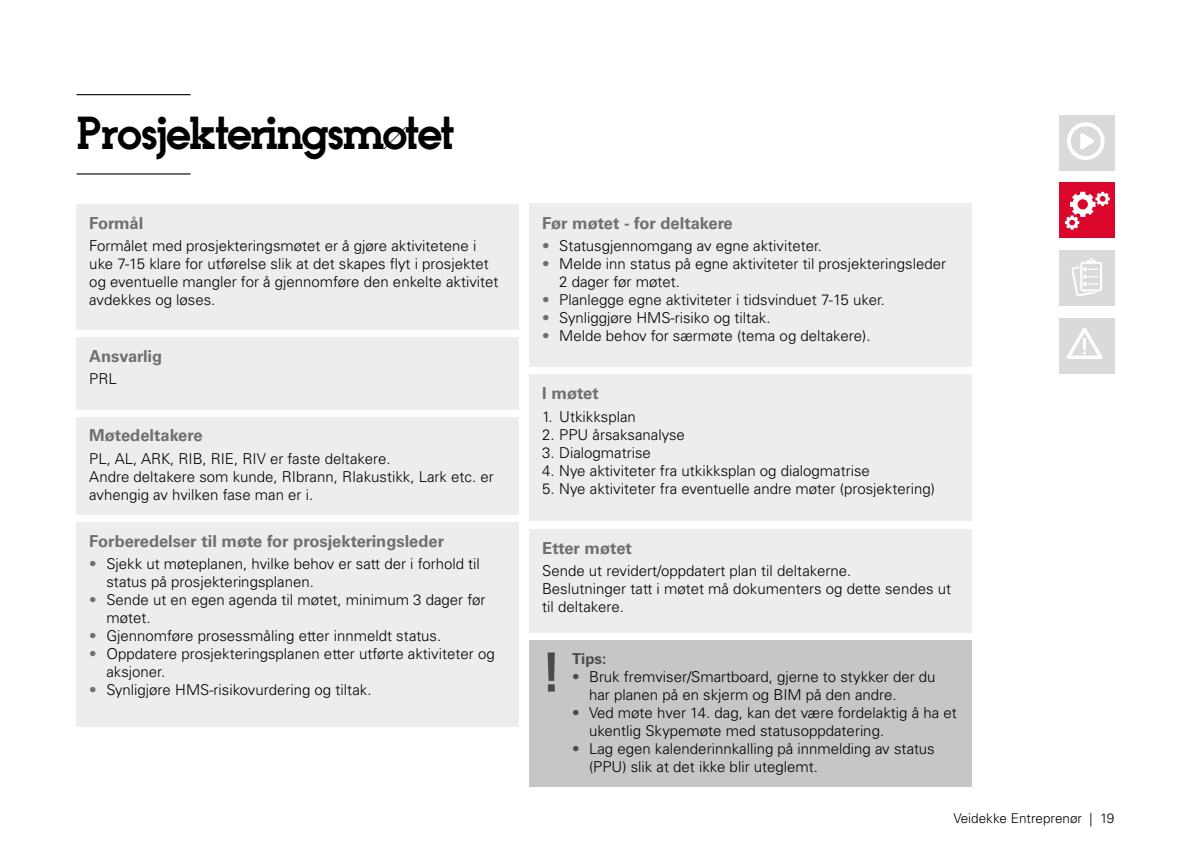
<style>
.page{position:relative;width:1191px;height:851px;background:#fff}
.page>*{position:absolute;margin:0;border:0;box-sizing:border-box;transform-origin:0 0}
.t1{font:700 54px "Univers LT Std";color:#4a4a49}
.t2{font:700 45px "Inlove Veidekke";letter-spacing:-.04em;color:#000}
.t3{font:700 16.5px "Univers LT Std";color:#706f6f}
.t4{font:300 15px/18px "Univers LT Std";color:#000}
.t5{font:700 15px "Univers LT Std";color:#4a4a49}
.t6{font:300 13.5px "Univers LT Std";color:#000}
.s1{color:#706f6f}
.s2{color:#4a4a49}
</style>
<div class="page">
<hr style="left:77px;top:94px;width:113px;height:1px;background:#000">
<hr style="left:77px;top:173px;width:113px;height:1px;background:#000">
<div style="left:1059px;top:115px;width:55px;height:55px;background:#dadada"></div>
<svg style="left:1067px;top:122px;width:37px;height:38px"></svg>
<div style="left:1059px;top:182px;width:55px;height:56px;background:#da062b"></div>
<svg style="left:1065px;top:192px;width:44px;height:38px"></svg>
<div style="left:1059px;top:318px;width:55px;height:55px;background:#dadada"></div>
<svg style="left:1066px;top:327px;width:36px;height:32px"></svg>
<div style="left:1059px;top:250px;width:55px;height:55px;background:#dadada"></div>
<svg style="left:1071px;top:258px;width:31px;height:38px"></svg>
<div style="left:77px;top:204px;width:442px;height:125px;background:#ededed"></div>
<div style="left:77px;top:337px;width:442px;height:73px;background:#ededed"></div>
<div style="left:77px;top:416px;width:442px;height:98px;background:#ededed"></div>
<div style="left:77px;top:522px;width:442px;height:204px;background:#ededed"></div>
<div style="left:529px;top:204px;width:442px;height:163px;background:#ededed"></div>
<div style="left:529px;top:374px;width:442px;height:146px;background:#ededed"></div>
<div style="left:529px;top:529px;width:442px;height:103px;background:#ededed"></div>
<div style="left:529px;top:640px;width:442px;height:146px;background:#c6c6c6"></div>
<h2 class="t2" style="left:77px;top:105px;width:379px">Prosjekteringsmøtet</h2>
<p class="t3" style="left:89px;top:213px;width:56px">Formål</p>
<p class="t4" style="left:89px;top:236px;width:411px">Formålet med prosjekteringsmøtet er å gjøre aktivitetene i uke 7-15 klare for utførelse slik at det skapes flyt i prosjektet og eventuelle mangler for å gjennomføre den enkelte aktivitet avdekkes og løses.</p>
<p class="t3" style="left:89px;top:346px;width:74px">Ansvarlig</p>
<p class="t4" style="left:89px;top:370px;width:29px">PRL</p>
<p class="t3" style="left:89px;top:426px;width:115px">Møtedeltakere</p>
<p class="t4" style="left:89px;top:449px;width:406px">PL, AL, ARK, RIB, RIE, RIV er faste deltakere.<br>Andre deltakere som kunde, RIbrann, RIakustikk, Lark etc. er avhengig av hvilken fase man er i.</p>
<p class="t3" style="left:89px;top:531px;width:356px">Forberedelser til møte for prosjekteringsleder</p>
<p class="t4" style="left:106px;top:555px;width:375px;text-indent:-17px"><span class="s1">•</span> Sjekk ut møteplanen, hvilke behov er satt der i forhold til status på prosjekteringsplanen.</p>
<p class="t4" style="left:106px;top:591px;width:381px;text-indent:-17px"><span class="s1">•</span> Sende ut en egen agenda til møtet, minimum 3 dager før møtet.</p>
<p class="t4" style="left:89px;top:627px;width:350px"><span class="s1">•</span> Gjennomføre prosessmåling etter innmeldt status.</p>
<p class="t4" style="left:106px;top:645px;width:390px;text-indent:-17px"><span class="s1">•</span> Oppdatere prosjekteringsplanen etter utførte aktiviteter og aksjoner.</p>
<p class="t4" style="left:89px;top:681px;width:281px"><span class="s1">•</span> Synligjøre HMS-risikovurdering og tiltak.</p>
<p class="t3" style="left:542px;top:213px;width:192px">Før møtet - for deltakere</p>
<p class="t4" style="left:542px;top:236px;width:278px"><span class="s1">•</span> Statusgjennomgang av egne aktiviteter.</p>
<p class="t4" style="left:559px;top:254px;width:388px;text-indent:-17px"><span class="s1">•</span> Melde inn status på egne aktiviteter til prosjekteringsleder<br>2 dager før møtet.</p>
<p class="t4" style="left:542px;top:290px;width:341px"><span class="s1">•</span> Planlegge egne aktiviteter i tidsvinduet 7-15 uker.</p>
<p class="t4" style="left:542px;top:308px;width:227px"><span class="s1">•</span> Synliggjøre HMS-risiko og tiltak.</p>
<p class="t4" style="left:542px;top:326px;width:327px"><span class="s1">•</span> Melde behov for særmøte (tema og deltakere).</p>
<p class="t3" style="left:542px;top:384px;width:58px">I møtet</p>
<p class="t4" style="left:542px;top:407px;width:95px">1. Utkikksplan</p>
<p class="t4" style="left:542px;top:425px;width:144px">2. PPU årsaksanalyse</p>
<p class="t4" style="left:542px;top:443px;width:110px">3. Dialogmatrise</p>
<p class="t4" style="left:542px;top:461px;width:329px">4. Nye aktiviteter fra utkikksplan og dialogmatrise</p>
<p class="t4" style="left:542px;top:479px;width:394px">5. Nye aktiviteter fra eventuelle andre møter (prosjektering)</p>
<p class="t3" style="left:542px;top:538px;width:91px">Etter møtet</p>
<p class="t4" style="left:542px;top:562px;width:410px">Sende ut revidert/oppdatert plan til deltakerne.<br>Beslutninger tatt i møtet må dokumenters og dette sendes ut til deltakere.</p>
<h1 class="t1" style="left:541px;top:640px;width:23px">!</h1>
<p class="t5" style="left:572px;top:650px;width:36px">Tips:</p>
<p class="t4" style="left:589px;top:668px;width:348px;text-indent:-17px"><span class="s2">•</span> Bruk fremviser/Smartboard, gjerne to stykker der du har planen på en skjerm og BIM på den andre.</p>
<p class="t4" style="left:589px;top:704px;width:369px;text-indent:-17px"><span class="s2">•</span> Ved møte hver 14. dag, kan det være fordelaktig å ha et ukentlig Skypemøte med statusoppdatering.</p>
<p class="t4" style="left:589px;top:740px;width:347px;text-indent:-17px"><span class="s2">•</span> Lag egen kalenderinnkalling på innmelding av status (PPU) slik at det ikke blir uteglemt.</p>
<p class="t6" style="left:953px;top:809px;width:162px">Veidekke Entreprenør | 19</p>
</div>
